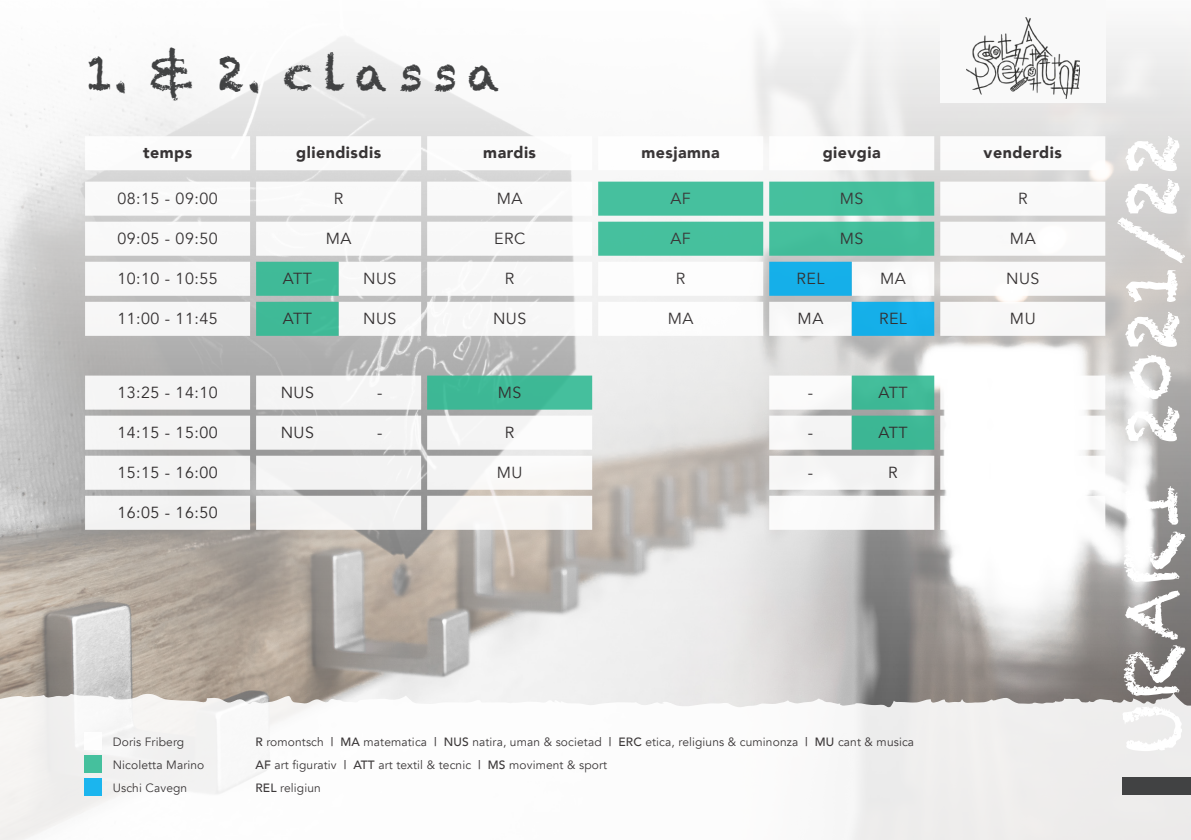
<style>
.page{position:relative;width:1191px;height:840px;background:#fff}
.page>*{position:absolute;margin:0;border:0;box-sizing:border-box;transform-origin:0 0}
.t1{font:72px "Chalkduster";letter-spacing:.03em;color:#fff}
.t2{font:48px "Chalkduster";letter-spacing:.21em;color:#414243}
.t3{font:16px "Avenir";letter-spacing:.03em;color:#231f20}
.t4{font:900 16px "Avenir";letter-spacing:.03em;color:#231f20}
.t5{font:12px "Avenir";letter-spacing:.01em;color:#231f20}
.s1{font-weight:500}
</style>
<div class="page">
<img style="left:0;top:28px;width:1191px;height:664px">
<div style="left:940px;top:0;width:166px;height:102px;background:#f9f9f9"></div>
<img style="left:967px;top:17px;width:112px;height:82px">
<svg style="left:0;top:692px;width:1191px;height:39px;fill:#f4f4f2"></svg>
<div style="left:0;top:731px;width:1191px;height:108px;background:linear-gradient(to right,#fcfcfc,#f1f0f0)"></div>
<svg style="left:85px;top:136px;width:1020px;height:393px;fill:#f7f7f6"></svg>
<svg style="left:256px;top:181px;width:678px;height:268px"></svg>
<svg style="left:769px;top:261px;width:165px;height:74px"></svg>
<div style="left:84px;top:731px;width:17px;height:17px;background:#fff"></div>
<div style="left:84px;top:754px;width:17px;height:17px;background:#45c09d"></div>
<div style="left:84px;top:777px;width:17px;height:17px;background:#1bb5ee"></div>
<div style="left:1123px;top:777px;width:68px;height:17px;background:#414243"></div>
<p class="t2" style="left:85px;top:45px;width:417px">1. &amp; 2. classa</p>
<h3 class="t4" style="left:143px;top:139px;width:51px">temps</h3>
<h3 class="t4" style="left:296px;top:139px;width:86px">gliendisdis</h3>
<h3 class="t4" style="left:483px;top:139px;width:54px">mardis</h3>
<h3 class="t4" style="left:641px;top:139px;width:80px">mesjamna</h3>
<h3 class="t4" style="left:822px;top:139px;width:60px">gievgia</h3>
<h3 class="t4" style="left:983px;top:139px;width:80px">venderdis</h3>
<h3 class="t3" style="left:118px;top:188px;width:102px">08:15 - 09:00</h3>
<h3 class="t3" style="left:334px;top:188px;width:11px">R</h3>
<h3 class="t3" style="left:497px;top:188px;width:27px">MA</h3>
<h3 class="t3" style="left:670px;top:188px;width:22px">AF</h3>
<h3 class="t3" style="left:840px;top:188px;width:25px">MS</h3>
<h3 class="t3" style="left:1018px;top:188px;width:11px">R</h3>
<h3 class="t3" style="left:118px;top:228px;width:102px">09:05 - 09:50</h3>
<h3 class="t3" style="left:326px;top:228px;width:27px">MA</h3>
<h3 class="t3" style="left:494px;top:228px;width:33px">ERC</h3>
<h3 class="t3" style="left:670px;top:228px;width:22px">AF</h3>
<h3 class="t3" style="left:840px;top:228px;width:25px">MS</h3>
<h3 class="t3" style="left:1010px;top:228px;width:27px">MA</h3>
<h3 class="t3" style="left:118px;top:268px;width:102px">10:10 - 10:55</h3>
<h3 class="t3" style="left:283px;top:268px;width:31px">ATT</h3>
<h3 class="t3" style="left:363px;top:268px;width:35px">NUS</h3>
<h3 class="t3" style="left:505px;top:268px;width:11px">R</h3>
<h3 class="t3" style="left:676px;top:268px;width:11px">R</h3>
<h3 class="t3" style="left:796px;top:268px;width:29px">REL</h3>
<h3 class="t3" style="left:880px;top:268px;width:27px">MA</h3>
<h3 class="t3" style="left:1006px;top:268px;width:35px">NUS</h3>
<h3 class="t3" style="left:118px;top:308px;width:102px">11:00 - 11:45</h3>
<h3 class="t3" style="left:283px;top:308px;width:31px">ATT</h3>
<h3 class="t3" style="left:363px;top:308px;width:35px">NUS</h3>
<h3 class="t3" style="left:493px;top:308px;width:35px">NUS</h3>
<h3 class="t3" style="left:668px;top:308px;width:27px">MA</h3>
<h3 class="t3" style="left:797px;top:308px;width:27px">MA</h3>
<h3 class="t3" style="left:879px;top:308px;width:29px">REL</h3>
<h3 class="t3" style="left:1010px;top:308px;width:27px">MU</h3>
<h3 class="t3" style="left:118px;top:382px;width:102px">13:25 - 14:10</h3>
<h3 class="t3" style="left:281px;top:382px;width:35px">NUS</h3>
<h3 class="t3" style="left:377px;top:382px;width:7px">-</h3>
<h3 class="t3" style="left:498px;top:382px;width:25px">MS</h3>
<h3 class="t3" style="left:808px;top:382px;width:7px">-</h3>
<h3 class="t3" style="left:878px;top:382px;width:31px">ATT</h3>
<h3 class="t3" style="left:118px;top:422px;width:102px">14:15 - 15:00</h3>
<h3 class="t3" style="left:281px;top:422px;width:35px">NUS</h3>
<h3 class="t3" style="left:377px;top:422px;width:7px">-</h3>
<h3 class="t3" style="left:505px;top:422px;width:11px">R</h3>
<h3 class="t3" style="left:808px;top:422px;width:7px">-</h3>
<h3 class="t3" style="left:878px;top:422px;width:31px">ATT</h3>
<h3 class="t3" style="left:118px;top:462px;width:102px">15:15 - 16:00</h3>
<h3 class="t3" style="left:497px;top:462px;width:27px">MU</h3>
<h3 class="t3" style="left:808px;top:462px;width:7px">-</h3>
<h3 class="t3" style="left:888px;top:462px;width:11px">R</h3>
<h3 class="t3" style="left:118px;top:502px;width:102px">16:05 - 16:50</h3>
<p class="t5" style="left:113px;top:733px;width:73px">Doris Friberg</p>
<p class="t5" style="left:255px;top:733px;width:660px"><span class="s1">R</span> romontsch <span class="s1">| MA</span> matematica <span class="s1">| NUS</span> natira, uman &amp; societad <span class="s1">| ERC</span> etica, religiuns &amp; cuminonza <span class="s1">| MU</span> cant &amp; musica</p>
<p class="t5" style="left:113px;top:756px;width:93px">Nicoletta Marino</p>
<p class="t5" style="left:255px;top:756px;width:353px"><span class="s1">AF</span> art figurativ <span class="s1">| ATT</span> art textil &amp; tecnic <span class="s1">| MS</span> moviment &amp; sport</p>
<p class="t5" style="left:113px;top:779px;width:76px">Uschi Cavegn</p>
<p class="t5" style="left:255px;top:779px;width:67px"><span class="s1">REL</span> religiun</p>
<h1 class="t1" style="left:1109px;top:754px;width:622px;rotate:-90deg">URARI 2021/22</h1>
</div>
